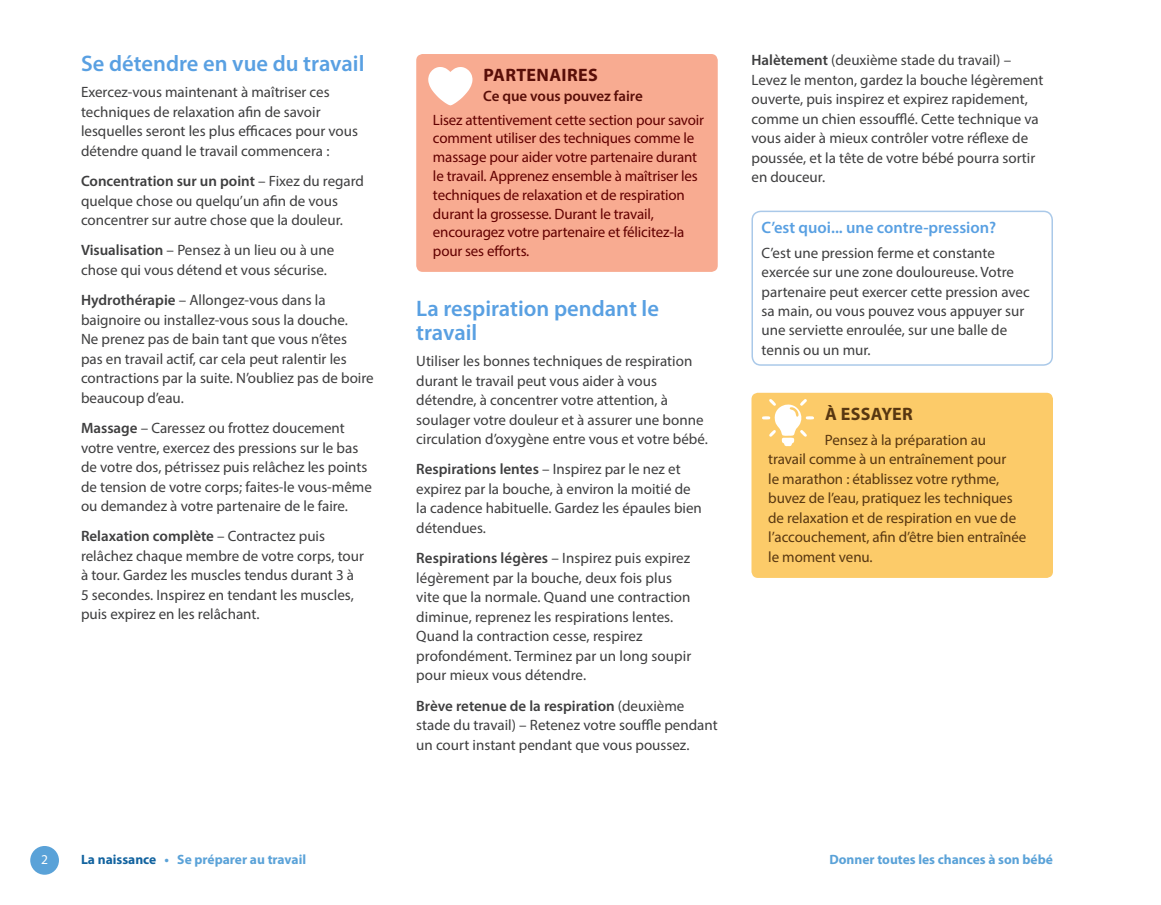
<style>
.page{position:relative;width:1161px;height:905px;background:#fff}
.page>*{position:absolute;margin:0;border:0;box-sizing:border-box;transform-origin:0 0}
.t1{font:600 22.5px/24px "Myriad Pro";color:#59a0e2}
.t2{font:700 18px "Myriad Pro";letter-spacing:.02em;color:#590e08}
.t3{font:700 18px "Myriad Pro";letter-spacing:.02em;color:#583711}
.t4{font:600 16.5px "Myriad Pro";color:#59a0e2}
.t5{font:15px/19.5px "Myriad Pro";color:#3e3e3f}
.t6{font:15px/18.8px "Myriad Pro";letter-spacing:-.01em;color:#620000}
.t7{font:15px/19.5px "Myriad Pro";letter-spacing:-.005em;color:#583711}
.t8{font:600 15px "Myriad Pro";letter-spacing:-.005em;color:#590e08}
.t9{font:700 13.5px "Myriad Pro";color:#5aa2d8}
.t10{font:13.5px "Myriad Pro";color:#fff}
.s1{font-weight:600}
.s2{color:#12639f}
</style>
<div class="page">
<div style="left:30px;top:846px;width:29px;height:28px;background:#5aa2d8;border-radius:50%"></div>
<div style="left:752px;top:393px;width:301px;height:185px;background:#fccb69;border-radius:6px"></div>
<svg style="left:762px;top:399px;width:52px;height:47px"></svg>
<div style="left:752px;top:211px;width:301px;height:155px;border:2px solid #aac9e9;border-radius:9px"></div>
<div style="left:416px;top:54px;width:302px;height:218px;background:#f8ab91;border-radius:6px"></div>
<svg style="left:428px;top:67px;width:45px;height:38px"></svg>
<h1 class="t1" style="left:81px;top:51px;width:285px">Se détendre en vue du travail</h1>
<p class="t5" style="left:81px;top:82px;width:279px">Exercez-vous maintenant à maîtriser ces techniques de relaxation afin de savoir lesquelles seront les plus efficaces pour vous détendre quand le travail commencera :</p>
<p class="t5" style="left:81px;top:171px;width:285px"><span class="s1">Concentration sur un point</span> – Fixez du regard quelque chose ou quelqu’un afin de vous concentrer sur autre chose que la douleur.</p>
<p class="t5" style="left:81px;top:240px;width:255px"><span class="s1">Visualisation</span> – Pensez à un lieu ou à une chose qui vous détend et vous sécurise.</p>
<p class="t5" style="left:81px;top:290px;width:294px"><span class="s1">Hydrothérapie</span> – Allongez-vous dans la baignoire ou installez-vous sous la douche.<br>Ne prenez pas de bain tant que vous n’êtes<br>pas en travail actif, car cela peut ralentir les contractions par la suite. N’oubliez pas de boire beaucoup d’eau.</p>
<p class="t5" style="left:81px;top:418px;width:292px"><span class="s1">Massage</span> – Caressez ou frottez doucement votre ventre, exercez des pressions sur le bas de votre dos, pétrissez puis relâchez les points de tension de votre corps; faites‑le vous‑même ou demandez à votre partenaire de le faire.</p>
<p class="t5" style="left:81px;top:526px;width:284px"><span class="s1">Relaxation complète</span> – Contractez puis relâchez chaque membre de votre corps, tour à tour. Gardez les muscles tendus durant 3 à 5 secondes. Inspirez en tendant les muscles, puis expirez en les relâchant.</p>
<p class="t2" style="left:483px;top:63px;width:116px">PARTENAIRES</p>
<p class="t8" style="left:483px;top:86px;width:161px">Ce que vous pouvez faire</p>
<p class="t6" style="left:433px;top:110px;width:273px">Lisez attentivement cette section pour savoir comment utiliser des techniques comme le massage pour aider votre partenaire durant le travail. Apprenez ensemble à maîtriser les techniques de relaxation et de respiration durant la grossesse. Durant le travail, encouragez votre partenaire et félicitez-la pour ses efforts.</p>
<h1 class="t1" style="left:416px;top:296px;width:244px">La respiration pendant le travail</h1>
<p class="t5" style="left:416px;top:351px;width:293px">Utiliser les bonnes techniques de respiration durant le travail peut vous aider à vous détendre, à concentrer votre attention, à soulager votre douleur et à assurer une bonne circulation d’oxygène entre vous et votre bébé.</p>
<p class="t5" style="left:416px;top:459px;width:287px"><span class="s1">Respirations lentes</span> – Inspirez par le nez et expirez par la bouche, à environ la moitié de la cadence habituelle. Gardez les épaules bien détendues.</p>
<p class="t5" style="left:416px;top:548px;width:277px"><span class="s1">Respirations légères</span> – Inspirez puis expirez légèrement par la bouche, deux fois plus vite que la normale. Quand une contraction diminue, reprenez les respirations lentes.<br>Quand la contraction cesse, respirez profondément. Terminez par un long soupir pour mieux vous détendre.</p>
<p class="t5" style="left:416px;top:695px;width:303px"><span class="s1">Brève retenue de la respiration</span> (deuxième stade du travail) – Retenez votre souffle pendant un court instant pendant que vous poussez.</p>
<p class="t5" style="left:752px;top:50px;width:293px"><span class="s1">Halètement</span> (deuxième stade du travail) – Levez le menton, gardez la bouche légèrement ouverte, puis inspirez et expirez rapidement, comme un chien essoufflé. Cette technique va vous aider à mieux contrôler votre réflexe de poussée, et la tête de votre bébé pourra sortir en douceur.</p>
<p class="t4" style="left:762px;top:217px;width:236px">C’est quoi... une contre-pression?</p>
<p class="t5" style="left:762px;top:243px;width:270px">C’est une pression ferme et constante exercée sur une zone douloureuse. Votre partenaire peut exercer cette pression avec sa main, ou vous pouvez vous appuyer sur une serviette enroulée, sur une balle de tennis ou un mur.</p>
<p class="t3" style="left:825px;top:402px;width:89px">À ESSAYER</p>
<p class="t7" style="left:768px;top:429px;width:260px;text-indent:57px">Pensez à la préparation au travail comme à un entraînement pour<br>le marathon : établissez votre rythme, buvez de l’eau, pratiquez les techniques de relaxation et de respiration en vue de l’accouchement, afin d’être bien entraînée le moment venu.</p>
<p class="t10" style="left:41px;top:851px;width:8px">2</p>
<p class="t9" style="left:81px;top:851px;width:227px"><span class="s2">La naissance</span> • Se préparer au travail</p>
<p class="t9" style="left:829px;top:851px;width:225px">Donner toutes les chances à son bébé</p>
</div>
